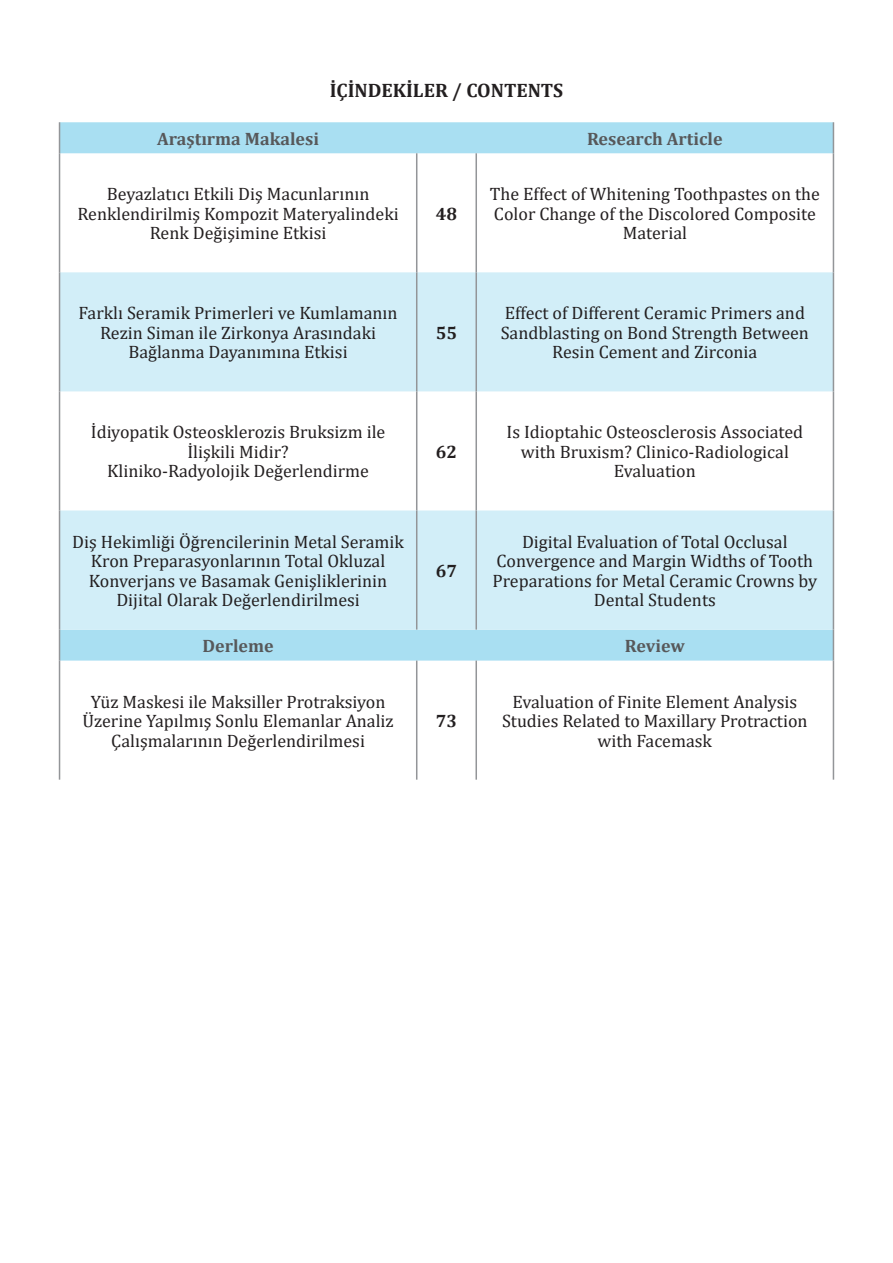
<style>
.page{position:relative;width:893px;height:1263px;background:#fff}
.page>*{position:absolute;margin:0;border:0;box-sizing:border-box;transform-origin:0 0}
.t1{font:700 19.5px "Cambria";color:#231f20}
.t2{font:18px/19.5px "Cambria";color:#231f20;text-align:center}
.t3{font:700 18px "Cambria";color:#57585a}
.t4{font:700 18px "Cambria";color:#231f20}
</style>
<div class="page">
<svg style="left:60px;top:122px;width:773px;height:539px"></svg>
<svg style="left:60px;top:272px;width:773px;height:357px;fill:#d2eef8"></svg>
<hr style="left:59px;top:153px;width:1px;height:119px;background:#939598">
<hr style="left:416px;top:153px;width:1px;height:119px;background:#939598">
<hr style="left:475px;top:153px;width:2px;height:119px;background:#939598">
<hr style="left:833px;top:153px;width:1px;height:119px;background:#939598">
<hr style="left:59px;top:272px;width:1px;height:119px;background:#939598">
<hr style="left:416px;top:272px;width:1px;height:119px;background:#939598">
<hr style="left:475px;top:272px;width:2px;height:119px;background:#939598">
<hr style="left:833px;top:272px;width:1px;height:119px;background:#939598">
<hr style="left:59px;top:391px;width:1px;height:119px;background:#939598">
<hr style="left:416px;top:391px;width:1px;height:119px;background:#939598">
<hr style="left:475px;top:391px;width:2px;height:119px;background:#939598">
<hr style="left:833px;top:391px;width:1px;height:119px;background:#939598">
<hr style="left:59px;top:510px;width:1px;height:119px;background:#939598">
<hr style="left:416px;top:510px;width:1px;height:119px;background:#939598">
<hr style="left:475px;top:510px;width:2px;height:119px;background:#939598">
<hr style="left:833px;top:510px;width:1px;height:119px;background:#939598">
<hr style="left:59px;top:629px;width:1px;height:32px;background:#939598">
<hr style="left:833px;top:629px;width:1px;height:32px;background:#939598">
<hr style="left:59px;top:661px;width:1px;height:119px;background:#939598">
<hr style="left:416px;top:661px;width:1px;height:119px;background:#939598">
<hr style="left:475px;top:661px;width:2px;height:119px;background:#939598">
<hr style="left:833px;top:661px;width:1px;height:119px;background:#939598">
<hr style="left:59px;top:122px;width:1px;height:31px;background:#939598">
<hr style="left:833px;top:122px;width:1px;height:31px;background:#939598">
<p class="t1" style="left:330px;top:76px;width:235px">İÇİNDEKİLER / CONTENTS</p>
<p class="t3" style="left:157px;top:126px;width:163px">Araştırma Makalesi</p>
<p class="t3" style="left:587px;top:126px;width:137px">Research Article</p>
<p class="t2" style="left:77px;top:184px;width:323px">Beyazlatıcı Etkili Diş Macunlarının<br>Renklendirilmiş Kompozit Materyalindeki<br>Renk Değişimine Etkisi</p>
<p class="t2" style="left:490px;top:184px;width:331px">The Effect of Whitening Toothpastes on the<br>Color Change of the Discolored Composite<br>Material</p>
<p class="t4" style="left:436px;top:201px;width:23px">48</p>
<p class="t2" style="left:79px;top:303px;width:321px">Farklı Seramik Primerleri ve Kumlamanın<br>Rezin Siman ile Zirkonya Arasındaki<br>Bağlanma Dayanımına Etkisi</p>
<p class="t2" style="left:91px;top:422px;width:296px">İdiyopatik Osteosklerozis Bruksizm ile<br>İlişkili Midir?<br>Kliniko-Radyolojik Değerlendirme</p>
<p class="t2" style="left:72px;top:532px;width:333px">Diş Hekimliği Öğrencilerinin Metal Seramik Kron Preparasyonlarının Total Okluzal Konverjans ve Basamak Genişliklerinin Dijital Olarak Değerlendirilmesi</p>
<p class="t4" style="left:436px;top:320px;width:23px">55</p>
<p class="t4" style="left:436px;top:439px;width:23px">62</p>
<p class="t4" style="left:436px;top:558px;width:23px">67</p>
<p class="t2" style="left:501px;top:303px;width:310px">Effect of Different Ceramic Primers and<br>Sandblasting on Bond Strength Between<br>Resin Cement and Zirconia</p>
<p class="t2" style="left:506px;top:422px;width:298px">Is Idioptahic Osteosclerosis Associated with Bruxism? Clinico-Radiological<br>Evaluation</p>
<p class="t2" style="left:493px;top:532px;width:326px">Digital Evaluation of Total Occlusal Convergence and Margin Widths of Tooth Preparations for Metal Ceramic Crowns by Dental Students</p>
<p class="t3" style="left:203px;top:633px;width:73px">Derleme</p>
<p class="t3" style="left:625px;top:633px;width:61px">Review</p>
<p class="t2" style="left:82px;top:691px;width:313px">Yüz Maskesi ile Maksiller Protraksiyon<br>Üzerine Yapılmış Sonlu Elemanlar Analiz<br>Çalışmalarının Değerlendirilmesi</p>
<p class="t4" style="left:436px;top:708px;width:23px">73</p>
<p class="t2" style="left:502px;top:691px;width:307px">Evaluation of Finite Element Analysis<br>Studies Related to Maxillary Protraction with Facemask</p>
</div>
